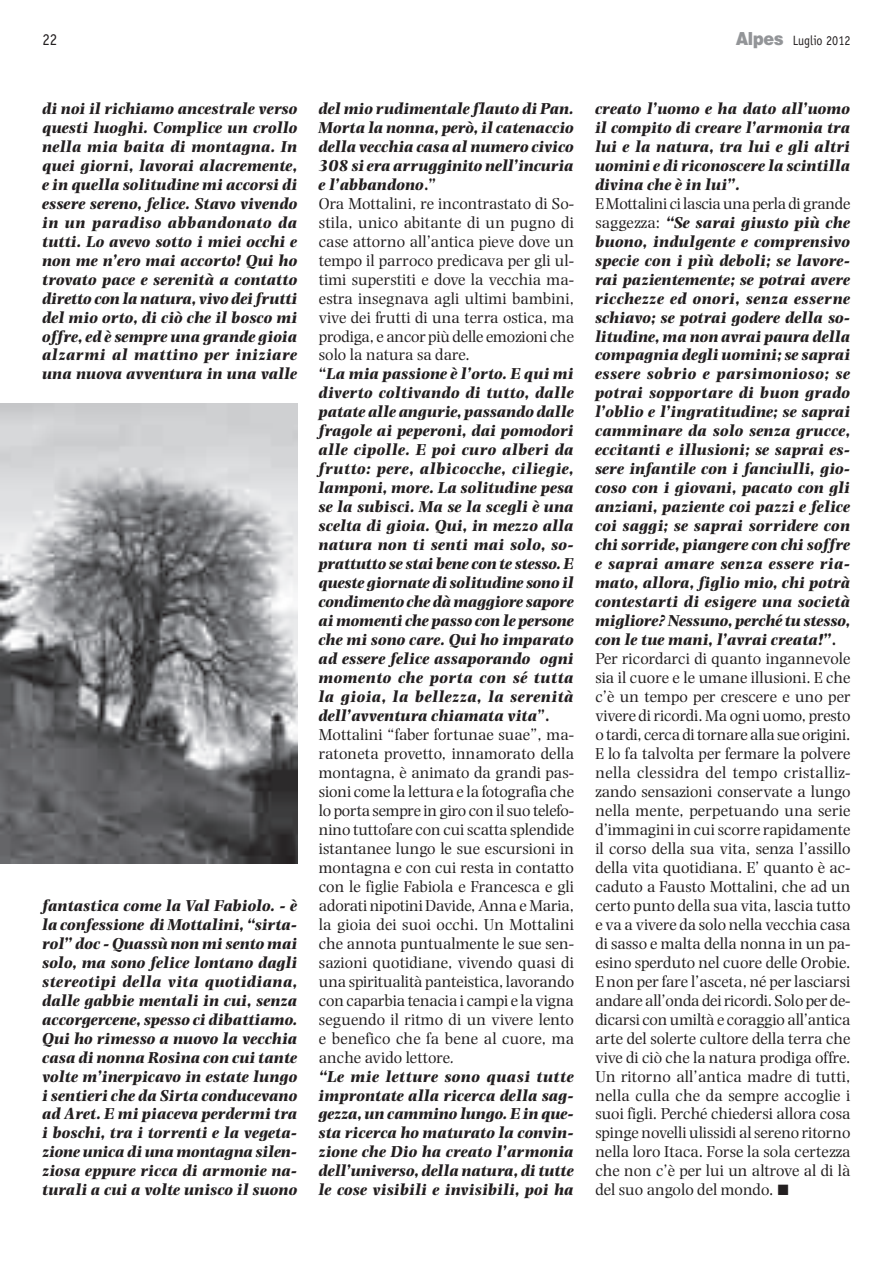
<style>
.page{position:relative;width:893px;height:1263px;background:#fff}
.page>*{position:absolute;margin:0;border:0;box-sizing:border-box;transform-origin:0 0}
.t1{font:italic 700 16.5px/19px "Photina MT Std";color:#231f20;text-align:justify}
.t2{font:16.5px/19px "Photina MT Std";color:#231f20}
.t3{font:16.5px "Officina Sans Std";color:#231f20;scale:.9 1}
.t4{font:13.5px "Officina Sans Std";color:#231f20;scale:.9 1}
.s1{font-family:"Helvetica";font-weight:900;font-size:18px;color:#939598}
.s2{font-style:normal}
.s3{font-weight:400;font-style:normal}
.s4{font-weight:400}
.s5{font-weight:700;font-style:italic}
.s6{font-weight:700}
</style>
<div class="page">
<img style="left:0;top:403px;width:298px;height:460px">
<p class="t3" style="left:42px;top:30px;width:18px">22</p>
<p class="t4" style="left:736px;top:33px;width:129px"><span class="s1">Alpes</span> Luglio 2012</p>
<p class="t1" style="left:42px;top:99px;width:257px">di noi il richiamo ancestrale verso questi luoghi. Complice un crollo nella mia baita di montagna. In quei giorni, lavorai alacremente, e in quella solitudine mi accorsi di essere sereno, felice. Stavo vivendo in un paradiso abbandonato da tutti. Lo avevo sotto i miei occhi e non me n’ero mai accorto! Qui ho trovato pace e serenità a contatto diretto con la natura, vivo dei frutti del mio orto, di ciò che il bosco mi offre, ed è sempre una grande gioia alzarmi al mattino per iniziare una nuova avventura in una valle</p>
<p class="t1" style="left:42px;top:896px;width:257px">fantastica come la Val Fabiolo. - è la confessione di Mottalini, “sirta&shy;rol” doc - Quassù non mi sento mai solo, ma sono felice lontano dagli stereotipi della vita quotidiana, dalle gabbie mentali in cui, senza accorgercene, spesso ci dibattiamo.<br>Qui ho rimesso a nuovo la vecchia casa di nonna Rosina con cui tante volte m’inerpicavo in estate lungo i sentieri che da Sirta conducevano ad Aret. E mi piaceva perdermi tra i boschi, tra i torrenti e la vegeta&shy;zione unica di una montagna silen&shy;ziosa eppure ricca di armonie na&shy;turali a cui a volte unisco il suono</p>
<p class="t1" style="left:319px;top:99px;width:257px;text-align:left">del mio rudimentale flauto di Pan.<br>Morta la nonna, però, il catenaccio della vecchia casa al numero civico 308 si era arrugginito nell’incuria e l’abbandono<span class="s2">.”<br></span><span class="s3">Ora Mottalini, re incontrastato di So&shy;stila, unico abitante di un pugno di case attorno all’antica pieve dove un tempo il parroco predicava per gli ul&shy;timi superstiti e dove la vecchia ma&shy;estra insegnava agli ultimi bambini, vive dei frutti di una terra ostica, ma prodiga, e ancor più delle emozioni che solo la natura sa dare.<br></span><span class="s2">“</span>La mia passione è l’orto. E qui mi diverto coltivando di tutto, dalle patate alle angurie, passando dalle fragole ai peperoni, dai pomodori alle cipolle. E poi curo alberi da frutto: pere, albicocche, ciliegie, lamponi, more. La solitudine pesa se la subisci. Ma se la scegli è una scelta di gioia. Qui, in mezzo alla natura non ti senti mai solo, so&shy;prattutto se stai bene con te stesso. E queste giornate di solitudine sono il condimento che dà maggiore sapore ai momenti che passo con le persone che mi sono care. Qui ho imparato ad essere felice assaporando ogni momento che porta con sé tutta la gioia, la bellezza, la serenità dell’avventura chiamata vita<span class="s2">”.<br></span><span class="s3">Mottalini “faber fortunae suae”, ma&shy;ratoneta provetto, innamorato della montagna, è animato da grandi pas&shy;sioni come la lettura e la fotografia che lo porta sempre in giro con il suo telefo&shy;nino tuttofare con cui scatta splendide istantanee lungo le sue escursioni in montagna e con cui resta in contatto con le figlie Fabiola e Francesca e gli adorati nipotini Davide, Anna e Maria, la gioia dei suoi occhi. Un Mottalini che annota puntualmente le sue sen&shy;sazioni quotidiane, vivendo quasi di una spiritualità panteistica, lavorando con caparbia tenacia i campi e la vigna seguendo il ritmo di un vivere lento e benefico che fa bene al cuore, ma anche avido lettore</span><span class="s4">.<br></span>“Le mie letture sono quasi tutte improntate alla ricerca della sag&shy;gezza, un cammino lungo. E in que&shy;sta ricerca ho maturato la convin&shy;zione che Dio ha creato l’armonia dell’universo, della natura, di tutte le cose visibili e invisibili, poi ha</p>
<p class="t1" style="left:595px;top:99px;width:257px">creato l’uomo e ha dato all’uomo il compito di creare l’armonia tra lui e la natura, tra lui e gli altri uomini e di riconoscere la scintilla divina che è in lui”.</p>
<p class="t2" style="left:595px;top:194px;width:257px">E Mottalini ci lascia una perla di grande saggezza: <span class="s5">“Se sarai giusto più che buono, indulgente e comprensivo specie con i più deboli; se lavore&shy;rai pazientemente; se potrai avere ricchezze ed onori, senza esserne schiavo; se potrai godere della so&shy;litudine, ma non avrai paura della compagnia degli uomini; se saprai essere sobrio e parsimonioso; se potrai sopportare di buon grado l’oblio e l’ingratitudine; se saprai camminare da solo senza grucce, eccitanti e illusioni; se saprai es&shy;sere infantile con i fanciulli, gio&shy;coso con i giovani, pacato con gli anziani, paziente coi pazzi e felice coi saggi; se saprai sorridere con chi sorride, piangere con chi soffre e saprai amare senza essere ria&shy;mato, allora, figlio mio, chi potrà contestarti di esigere una società migliore? Nessuno, perché tu stesso, con le tue mani, l’avrai creata!”</span><span class="s6">.<br></span>Per ricordarci di quanto ingannevole sia il cuore e le umane illusioni. E che c’è un tempo per crescere e uno per vivere di ricordi. Ma ogni uomo, presto o tardi, cerca di tornare alla sue origini.<br>E lo fa talvolta per fermare la polvere nella clessidra del tempo cristalliz&shy;zando sensazioni conservate a lungo nella mente, perpetuando una serie d’immagini in cui scorre rapidamente il corso della sua vita, senza l’assillo della vita quotidiana. E’ quanto è ac&shy;caduto a Fausto Mottalini, che ad un certo punto della sua vita, lascia tutto e va a vivere da solo nella vecchia casa di sasso e malta della nonna in un pa&shy;esino sperduto nel cuore delle Orobie.<br>E non per fare l’asceta, né per lasciarsi andare all’onda dei ricordi. Solo per de&shy;dicarsi con umiltà e coraggio all’antica arte del solerte cultore della terra che vive di ciò che la natura prodiga offre.<br>Un ritorno all’antica madre di tutti, nella culla che da sempre accoglie i suoi figli. Perché chiedersi allora cosa spinge novelli ulissidi al sereno ritorno nella loro Itaca. Forse la sola certezza che non c’è per lui un altrove al di là del suo angolo del mondo. ■</p>
</div>
